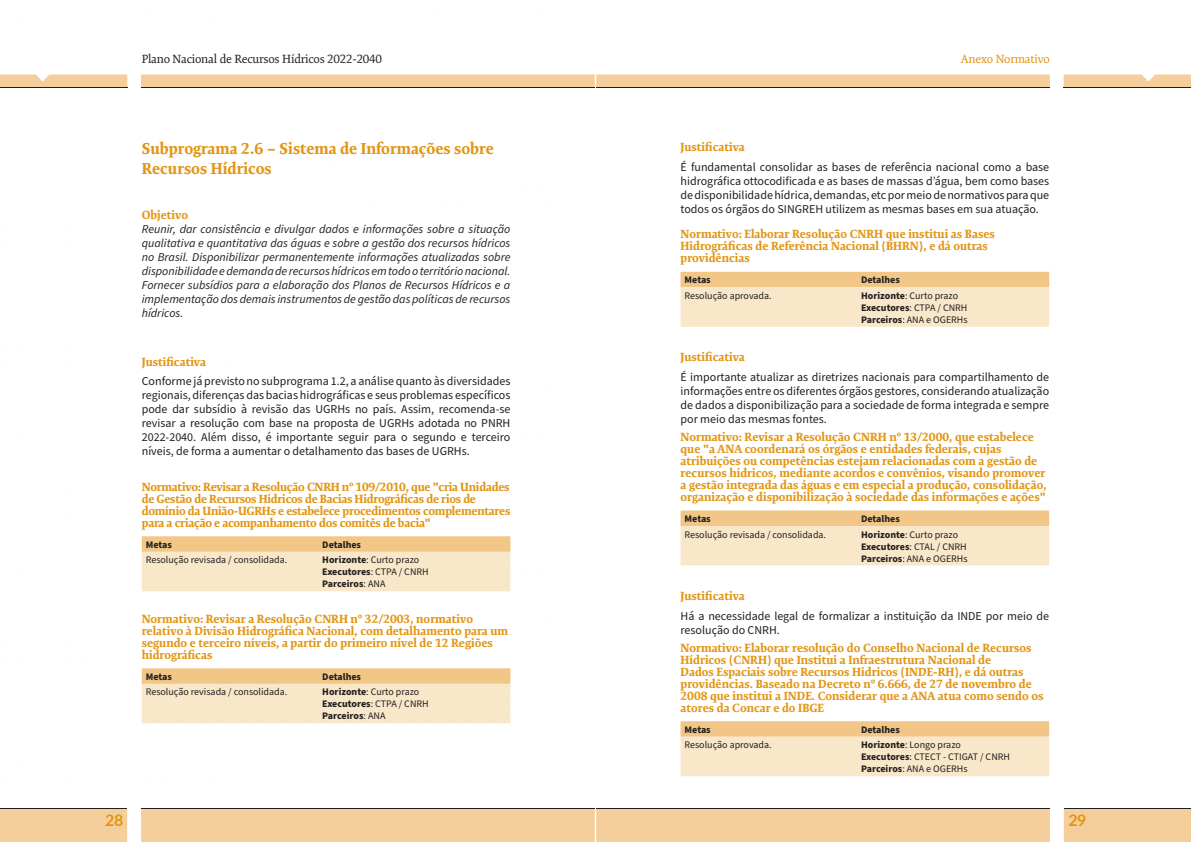
<style>
.page{position:relative;width:1191px;height:842px;background:#fff}
.page>*{position:absolute;margin:0;border:0;box-sizing:border-box;transform-origin:0 0}
.t1{font:700 16px/20px "Expo Serif Pro";color:#e29616}
.t2{font:700 16px "Lato";color:#e29616}
.t3{font:700 12px/12px "Expo Serif Pro";color:#e29616}
.t4{font:12px/14px "Source Sans Pro";color:#231f20;text-align:justify}
.t5{font:italic 12px/14px "Source Sans Pro";color:#231f20;text-align:justify}
.t6{font:700 12px/12px "Expo Serif Pro";letter-spacing:-.02em;color:#e29616}
.t7{font:12px "Expo Serif Pro";letter-spacing:-.02em;color:#231f20}
.t8{font:12px "Expo Serif Pro";letter-spacing:-.02em;color:#e29616}
.t9{font:10px "Source Sans Pro";color:#231f20}
.t10{font:700 10px "Source Sans Pro";color:#231f20}
.s1{font-weight:700}
.s2{font-weight:400}
</style>
<div class="page">
<div style="left:141px;top:809px;width:454px;height:33px;background:#f5cf9b"></div>
<hr style="left:141px;top:808px;width:454px;height:1px;background:#231f20">
<div style="left:0;top:809px;width:127px;height:33px;background:#f5cf9b"></div>
<hr style="left:0;top:808px;width:127px;height:1px;background:#231f20">
<svg style="left:0;top:74px;width:127px;height:13px;background:#f5d2a1"></svg>
<hr style="left:0;top:87px;width:127px;height:1px;background:#231f20">
<svg style="left:141px;top:74px;width:454px;height:13px;background:#f5d09e"></svg>
<hr style="left:141px;top:87px;width:454px;height:1px;background:#231f20">
<div style="left:596px;top:809px;width:454px;height:33px;background:#f5cf9b"></div>
<hr style="left:596px;top:808px;width:454px;height:1px;background:#231f20">
<div style="left:1063px;top:809px;width:128px;height:33px;background:#f5cf9b"></div>
<hr style="left:1063px;top:808px;width:128px;height:1px;background:#231f20">
<svg style="left:1063px;top:74px;width:128px;height:13px;background:#f5d2a2"></svg>
<hr style="left:1063px;top:87px;width:128px;height:1px;background:#231f20">
<svg style="left:596px;top:74px;width:454px;height:13px;background:#f5d09e"></svg>
<hr style="left:596px;top:87px;width:454px;height:1px;background:#231f20">
<svg style="left:142px;top:536px;width:368px;height:60px;background:#f7e0bc"></svg>
<svg style="left:142px;top:668px;width:368px;height:58px;background:#f7dfba"></svg>
<svg style="left:679px;top:269px;width:370px;height:58px;background:#f7dfbb"></svg>
<svg style="left:679px;top:510px;width:370px;height:60px;background:#f7e0bd"></svg>
<svg style="left:679px;top:721px;width:370px;height:57px;background:#f7dfb9"></svg>
<p class="t7" style="left:142px;top:52px;width:242px">Plano Nacional de Recursos Hídricos 2022-2040</p>
<p class="t8" style="left:961px;top:52px;width:90px">Anexo Normativo</p>
<p class="t1" style="left:142px;top:139px;width:353px">Subprograma 2.6 – Sistema de Informações sobre<br>Recursos Hídricos</p>
<p class="t3" style="left:142px;top:209px;width:48px">Objetivo</p>
<p class="t5" style="left:142px;top:222px;width:370px">Reunir, dar consistência e divulgar dados e informações sobre a situação qualitativa e quantitativa das águas e sobre a gestão dos recursos hídricos no Brasil. Disponibilizar permanentemente informações atualizadas sobre disponibilidade e demanda de recursos hídricos em todo o território nacional.<br>Fornecer subsídios para a elaboração dos Planos de Recursos Hídricos e a implementação dos demais instrumentos de gestão das políticas de recursos hídricos.</p>
<p class="t3" style="left:142px;top:355px;width:66px">Justificativa</p>
<p class="t4" style="left:142px;top:375px;width:370px">Conforme já previsto no subprograma 1.2, a análise quanto às diversidades regionais, diferenças das bacias hidrográficas e seus problemas específicos pode dar subsídio à revisão das UGRHs no país. Assim, recomenda-se revisar a resolução com base na proposta de UGRHs adotada no PNRH 2022-2040. Além disso, é importante seguir para o segundo e terceiro níveis, de forma a aumentar o detalhamento das bases de UGRHs.</p>
<p class="t6" style="left:142px;top:480px;width:370px">Normativo: Revisar a Resolução CNRH nº 109/2010, que "cria Unidades de Gestão de Recursos Hídricos de Bacias Hidrográficas de rios de domínio da União-UGRHs e estabelece procedimentos complementares para a criação e acompanhamento dos comitês de bacia"</p>
<p class="t10" style="left:146px;top:538px;width:28px">Metas</p>
<p class="t10" style="left:322px;top:538px;width:40px">Detalhes</p>
<p class="t9" style="left:146px;top:553px;width:143px">Resolução revisada / consolidada.</p>
<p class="t9" style="left:322px;top:553px;width:99px"><span class="s1">Horizonte</span>: Curto prazo</p>
<p class="t10" style="left:322px;top:565px;width:108px">Executores<span class="s2">: CTPA / CNRH</span></p>
<p class="t10" style="left:322px;top:577px;width:65px">Parceiros<span class="s2">: ANA</span></p>
<p class="t3" style="left:142px;top:612px;width:368px">Normativo: Revisar a Resolução CNRH nº 32/2003, normativo relativo à Divisão Hidrográfica Nacional, com detalhamento para um segundo e terceiro níveis, a partir do primeiro nível de 12 Regiões hidrográficas</p>
<p class="t10" style="left:146px;top:670px;width:28px">Metas</p>
<p class="t10" style="left:322px;top:670px;width:40px">Detalhes</p>
<p class="t9" style="left:146px;top:685px;width:143px">Resolução revisada / consolidada.</p>
<p class="t9" style="left:322px;top:685px;width:99px"><span class="s1">Horizonte</span>: Curto prazo</p>
<p class="t10" style="left:322px;top:697px;width:108px">Executores<span class="s2">: CTPA / CNRH</span></p>
<p class="t10" style="left:322px;top:709px;width:65px">Parceiros<span class="s2">: ANA</span></p>
<p class="t3" style="left:680px;top:141px;width:66px">Justificativa</p>
<p class="t4" style="left:680px;top:160px;width:370px">É fundamental consolidar as bases de referência nacional como a base hidrográfica ottocodificada e as bases de massas d’água, bem como bases de disponibilidade hídrica, demandas, etc por meio de normativos para que todos os órgãos do SINGREH utilizem as mesmas bases em sua atuação.</p>
<p class="t3" style="left:680px;top:228px;width:316px">Normativo: Elaborar Resolução CNRH que institui as Bases<br>Hidrográficas de Referência Nacional (BHRN), e dá outras providências</p>
<p class="t10" style="left:684px;top:273px;width:28px">Metas</p>
<p class="t10" style="left:861px;top:273px;width:40px">Detalhes</p>
<p class="t9" style="left:684px;top:289px;width:89px">Resolução aprovada.</p>
<p class="t9" style="left:861px;top:289px;width:99px"><span class="s1">Horizonte</span>: Curto prazo</p>
<p class="t10" style="left:861px;top:301px;width:108px">Executores<span class="s2">: CTPA / CNRH</span></p>
<p class="t9" style="left:861px;top:313px;width:108px"><span class="s1">Parceiros</span>: ANA e OGERHs</p>
<p class="t3" style="left:680px;top:351px;width:66px">Justificativa</p>
<p class="t4" style="left:680px;top:371px;width:370px">É importante atualizar as diretrizes nacionais para compartilhamento de informações entre os diferentes órgãos gestores, considerando atualização de dados a disponibilização para a sociedade de forma integrada e sempre por meio das mesmas fontes.</p>
<p class="t3" style="left:680px;top:431px;width:368px">Normativo: Revisar a Resolução CNRH nº 13/2000, que estabelece que "a ANA coordenará os órgãos e entidades federais, cujas atribuições ou competências estejam relacionadas com a gestão de recursos hídricos, mediante acordos e convênios, visando promover a gestão integrada das águas e em especial a produção, consolidação, organização e disponibilização à sociedade das informações e ações"</p>
<p class="t10" style="left:684px;top:512px;width:28px">Metas</p>
<p class="t10" style="left:861px;top:512px;width:40px">Detalhes</p>
<p class="t9" style="left:684px;top:527px;width:143px">Resolução revisada / consolidada.</p>
<p class="t9" style="left:861px;top:527px;width:99px"><span class="s1">Horizonte</span>: Curto prazo</p>
<p class="t10" style="left:861px;top:539px;width:107px">Executores<span class="s2">: CTAL / CNRH</span></p>
<p class="t9" style="left:861px;top:551px;width:108px"><span class="s1">Parceiros</span>: ANA e OGERHs</p>
<p class="t3" style="left:680px;top:590px;width:66px">Justificativa</p>
<p class="t4" style="left:680px;top:609px;width:370px">Há a necessidade legal de formalizar a instituição da INDE por meio de resolução do CNRH.</p>
<p class="t3" style="left:680px;top:641px;width:364px">Normativo: Elaborar resolução do Conselho Nacional de Recursos Hídricos (CNRH) que Institui a Infraestrutura Nacional de<br>Dados Espaciais sobre Recursos Hídricos (INDE-RH), e dá outras providências. Baseado na Decreto nº 6.666, de 27 de novembro de 2008 que institui a INDE. Considerar que a ANA atua como sendo os atores da Concar e do IBGE</p>
<p class="t10" style="left:684px;top:723px;width:28px">Metas</p>
<p class="t10" style="left:861px;top:723px;width:40px">Detalhes</p>
<p class="t9" style="left:684px;top:738px;width:89px">Resolução aprovada.</p>
<p class="t9" style="left:861px;top:738px;width:101px"><span class="s1">Horizonte</span>: Longo prazo</p>
<p class="t9" style="left:861px;top:750px;width:150px"><span class="s1">Executores</span>: CTECT - CTIGAT / CNRH</p>
<p class="t9" style="left:861px;top:762px;width:108px"><span class="s1">Parceiros</span>: ANA e OGERHs</p>
<h1 class="t2" style="left:105px;top:808px;width:20px">28</h1>
<h1 class="t2" style="left:1068px;top:808px;width:20px">29</h1>
</div>
